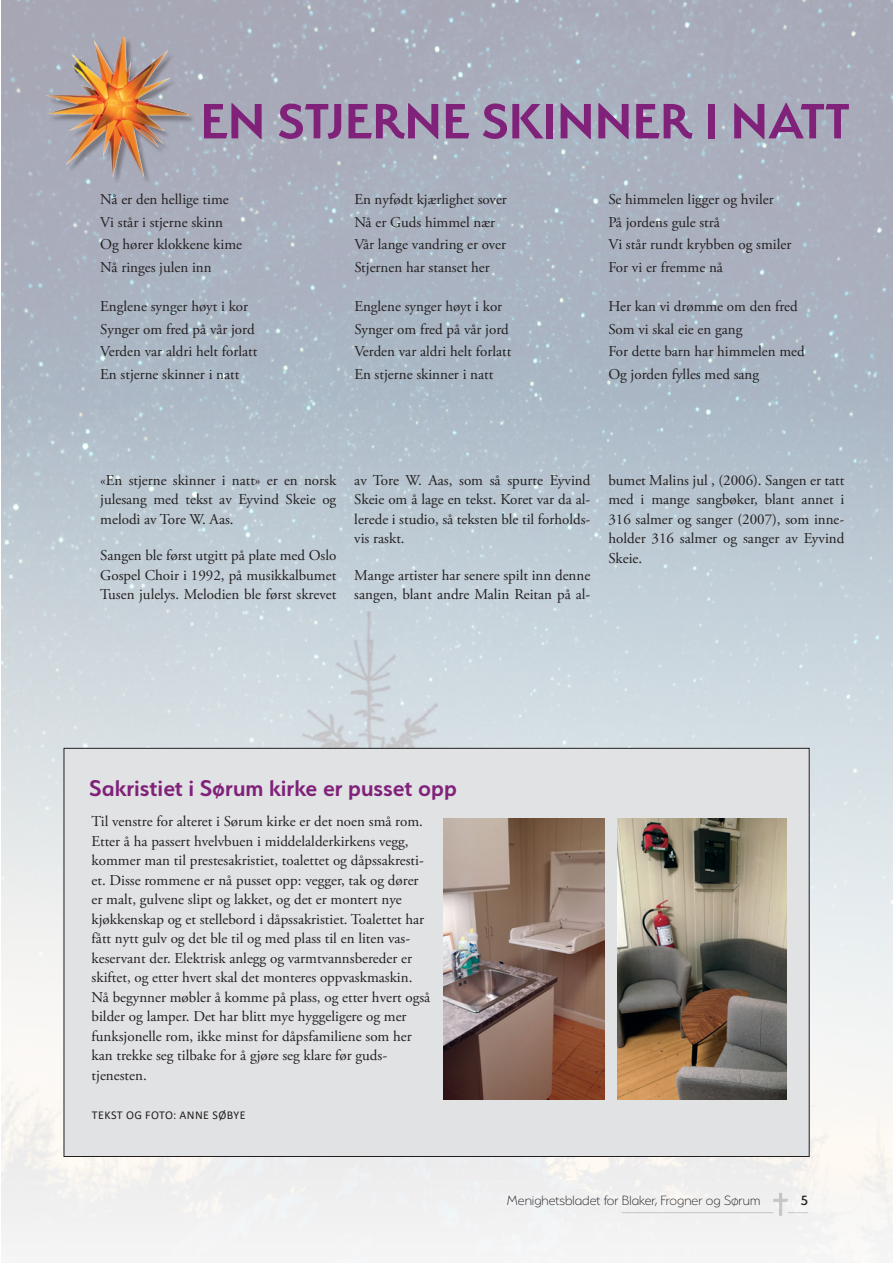
<style>
.page{position:relative;width:893px;height:1263px;background:#fff}
.page>*{position:absolute;margin:0;border:0;box-sizing:border-box;transform-origin:0 0}
.t1{font:600 55.5px "Serenity";color:#80227a}
.t2{font:600 25.5px "Serenity";color:#80227a}
.t3{font:15px/19.5px "Adobe Garamond Pro";color:#231f20}
.t4{font:200 15px "Serenity";color:#231f20}
.t5{font:500 15px "Serenity";color:#231f20}
.t6{font:12px "Calibri";letter-spacing:.04em;color:#231f20}
</style>
<div class="page">
<img style="left:1px;top:0;width:892px;height:1256px">
<div style="left:47px;top:39px;width:148px;height:146px;background:#231f20;opacity:.35"></div>
<div style="left:43px;top:37px;width:145px;height:144px;background:#fff;opacity:.75"></div>
<div style="left:64px;top:748px;width:745px;height:408px;background:#e1e2e4"></div>
<img style="left:443px;top:819px;width:162px;height:280px">
<img style="left:618px;top:819px;width:169px;height:280px">
<h1 class="t1" style="left:200px;top:91px;width:651px">EN STJERNE SKINNER I NATT</h1>
<p class="t3" style="left:100px;top:189px;width:143px;line-height:22.5px">Nå er den hellige time<br>Vi står i stjerne skinn<br>Og hører klokkene kime<br>Nå ringes julen inn</p>
<p class="t3" style="left:100px;top:296px;width:159px;line-height:22.5px">Englene synger høyt i kor<br>Synger om fred på vår jord<br>Verden var aldri helt forlatt<br>En stjerne skinner i natt</p>
<p class="t3" style="left:354px;top:189px;width:154px;line-height:22.5px">En nyfødt kjærlighet sover<br>Nå er Guds himmel nær<br>Vår lange vandring er over<br>Stjernen har stanset her</p>
<p class="t3" style="left:354px;top:296px;width:159px;line-height:22.5px">Englene synger høyt i kor<br>Synger om fred på vår jord<br>Verden var aldri helt forlatt<br>En stjerne skinner i natt</p>
<p class="t3" style="left:608px;top:189px;width:184px;line-height:22.5px">Se himmelen ligger og hviler<br>På jordens gule strå<br>Vi står rundt krybben og smiler<br>For vi er fremme nå</p>
<p class="t3" style="left:608px;top:296px;width:198px;line-height:22.5px">Her kan vi drømme om den fred<br>Som vi skal eie en gang<br>For dette barn har himmelen med<br>Og jorden fylles med sang</p>
<p class="t3" style="left:100px;top:471px;width:238px;text-align:justify">«En stjerne skinner i natt» er en norsk julesang med tekst av Eyvind Skeie og melodi av Tore W. Aas.</p>
<p class="t3" style="left:100px;top:546px;width:238px;text-align:justify">Sangen ble først utgitt på plate med Oslo Gospel Choir i 1992, på musikkalbumet Tusen julelys. Melodien ble først skrevet</p>
<p class="t3" style="left:354px;top:471px;width:238px;text-align:justify">av Tore W. Aas, som så spurte Eyvind Skeie om å lage en tekst. Koret var da al&shy;lerede i studio, så teksten ble til forholds&shy;vis raskt.</p>
<p class="t3" style="left:354px;top:566px;width:238px">Mange artister har senere spilt inn denne sangen, blant andre Malin Reitan på al-</p>
<p class="t3" style="left:608px;top:471px;width:238px;text-align:justify">bumet Malins jul , (2006). Sangen er tatt med i mange sangbøker, blant annet i 316 salmer og sanger (2007), som inne&shy;holder 316 salmer og sanger av Eyvind Skeie.</p>
<h2 class="t2" style="left:89px;top:774px;width:369px">Sakristiet i Sørum kirke er pusset opp</h2>
<p class="t3" style="left:92px;top:812px;width:340px">Til venstre for alteret i Sørum kirke er det noen små rom.<br>Etter å ha passert hvelvbuen i middelalderkirkens vegg, kommer man til prestesakristiet, toalettet og dåpssakresti&shy;et. Disse rommene er nå pusset opp: vegger, tak og dører er malt, gulvene slipt og lakket, og det er montert nye kjøkkenskap og et stellebord i dåpssakristiet. Toalettet har fått nytt gulv og det ble til og med plass til en liten vas&shy;keservant der. Elektrisk anlegg og varmtvannsbereder er skiftet, og etter hvert skal det monteres oppvaskmaskin.<br>Nå begynner møbler å komme på plass, og etter hvert også bilder og lamper. Det har blitt mye hyggeligere og mer funksjonelle rom, ikke minst for dåpsfamiliene som her kan trekke seg tilbake for å gjøre seg klare før guds&shy;tjenesten.</p>
<p class="t6" style="left:92px;top:1106px;width:155px">TEKST OG FOTO: ANNE SØBYE</p>
<p class="t4" style="left:507px;top:1193px;width:255px">Menighetsbladet for Blaker, Frogner og Sørum</p>
<p class="t5" style="left:801px;top:1192px;width:9px">5</p>
</div>
